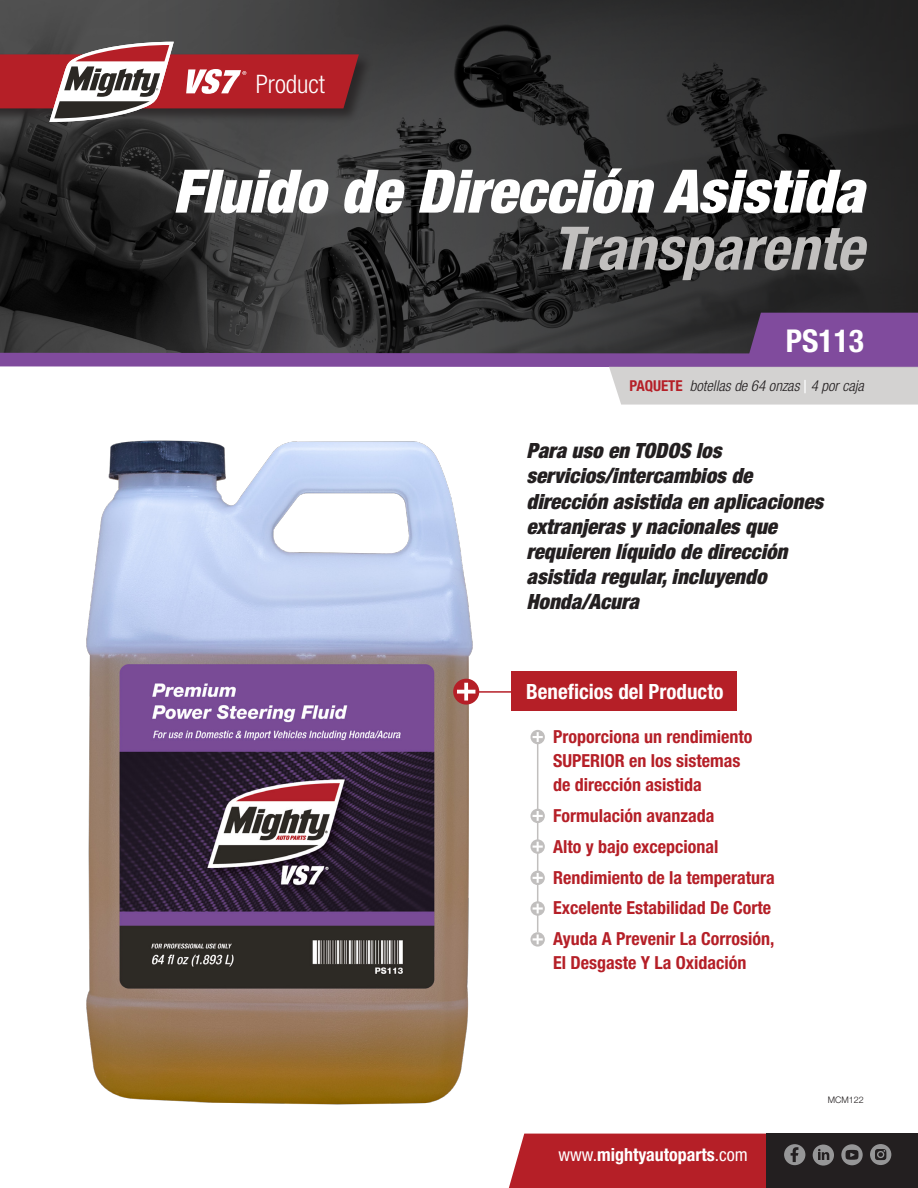
<style>
.page{position:relative;width:918px;height:1188px;background:#fff}
.page>*{position:absolute;margin:0;border:0;box-sizing:border-box;transform-origin:0 0}
.t1{font:italic 900 condensed 60px/57px "Helvetica Neue";color:#fff;text-align:right}
.t2{font:700 condensed 31.5px "Helvetica Neue";color:#fff}
.t3{font:300 condensed 25.5px "Helvetica Neue";color:#fff}
.t4{font:italic 900 condensed 21px/25.2px "Helvetica Neue";color:#231f20}
.t5{font:700 condensed 21px "Helvetica Neue";color:#fff}
.t6{font:700 condensed 18px/24px "Helvetica Neue";color:#b51f27}
.t7{font:700 condensed 18px "Helvetica Neue";color:#fff}
.t8{font:italic 300 condensed 15px "Helvetica Neue";color:#231f20}
.t9{font:300 9px "Helvetica Neue";color:#231f20}
.s1{font-weight:700;color:#c1bfbe}
.s2{font-weight:700;font-style:normal;color:#b51f27}
.s3{font-weight:400;font-style:normal;font-size:18px;color:#fff}
.s4{font-weight:400}
</style>
<div class="page">
<img style="left:0;top:0;width:135px;height:313px">
<svg style="left:135px;top:0;width:783px;height:313px;background:#2f3030"></svg>
<div style="left:0;top:53px;width:373px;height:70px;background:#231f20;opacity:.75"></div>
<svg style="left:0;top:42px;width:359px;height:80px;background:#91484c"></svg>
<svg style="left:509px;top:1134px;width:409px;height:54px;background:#85282e"></svg>
<hr style="left:537px;top:744px;width:1px;height:188px;background:#c1bfbe">
<svg style="left:0;top:313px;width:918px;height:92px"></svg>
<div style="left:512px;top:672px;width:225px;height:39px;background:#b51f27"></div>
<div style="left:531px;top:730px;width:14px;height:14px;background:#c1bfbe;border-radius:50%"></div>
<svg style="left:533px;top:732px;width:10px;height:10px"></svg>
<div style="left:530px;top:809px;width:15px;height:14px;background:#c1bfbe;border-radius:50%"></div>
<svg style="left:533px;top:811px;width:10px;height:10px"></svg>
<svg style="left:530px;top:839px;width:15px;height:15px"></svg>
<svg style="left:533px;top:842px;width:10px;height:10px"></svg>
<div style="left:530px;top:871px;width:15px;height:14px;background:#c1bfbe;border-radius:50%"></div>
<svg style="left:533px;top:873px;width:10px;height:10px"></svg>
<svg style="left:530px;top:901px;width:15px;height:15px"></svg>
<svg style="left:533px;top:904px;width:10px;height:9px"></svg>
<svg style="left:530px;top:932px;width:15px;height:15px"></svg>
<svg style="left:533px;top:934px;width:10px;height:10px"></svg>
<img style="left:86px;top:440px;width:394px;height:665px">
<hr style="left:459px;top:691px;width:59px;height:2px;background:#b51f27">
<svg style="left:453px;top:679px;width:26px;height:26px"></svg>
<svg style="left:457px;top:683px;width:18px;height:18px"></svg>
<p class="t3" style="left:256px;top:70px;width:71px">Product</p>
<p class="t1" style="left:173px;top:162px;width:693px">Fluido de Dirección Asistida<br><span class="s1">Transparente</span></p>
<p class="t2" style="left:786px;top:321px;width:80px">PS113</p>
<p class="t8" style="left:629px;top:377px;width:236px"><span class="s2">PAQUETE</span> botellas de 64 onzas <span class="s3">|</span> 4 por caja</p>
<p class="t4" style="left:526px;top:438px;width:298px">Para uso en TODOS los servicios/intercambios de dirección asistida en aplicaciones extranjeras y nacionales que requieren líquido de dirección asistida regular, incluyendo<br>Honda/Acura</p>
<p class="t5" style="left:526px;top:679px;width:199px">Beneficios del Producto</p>
<p class="t6" style="left:553px;top:725px;width:201px">Proporciona un rendimiento<br>SUPERIOR en los sistemas de dirección asistida</p>
<p class="t6" style="left:553px;top:804px;width:163px">Formulación avanzada</p>
<p class="t6" style="left:553px;top:834px;width:167px">Alto y bajo excepcional</p>
<p class="t6" style="left:553px;top:865px;width:223px">Rendimiento de la temperatura</p>
<p class="t6" style="left:553px;top:896px;width:219px">Excelente Estabilidad De Corte</p>
<p class="t6" style="left:553px;top:927px;width:223px">Ayuda A Prevenir La Corrosión,<br>El Desgaste Y La Oxidación</p>
<p class="t7" style="left:559px;top:1144px;width:191px"><span class="s4">www.</span>mightyautoparts<span class="s4">.com</span></p>
<p class="t9" style="left:828px;top:1092px;width:38px">MCM122</p>
</div>
